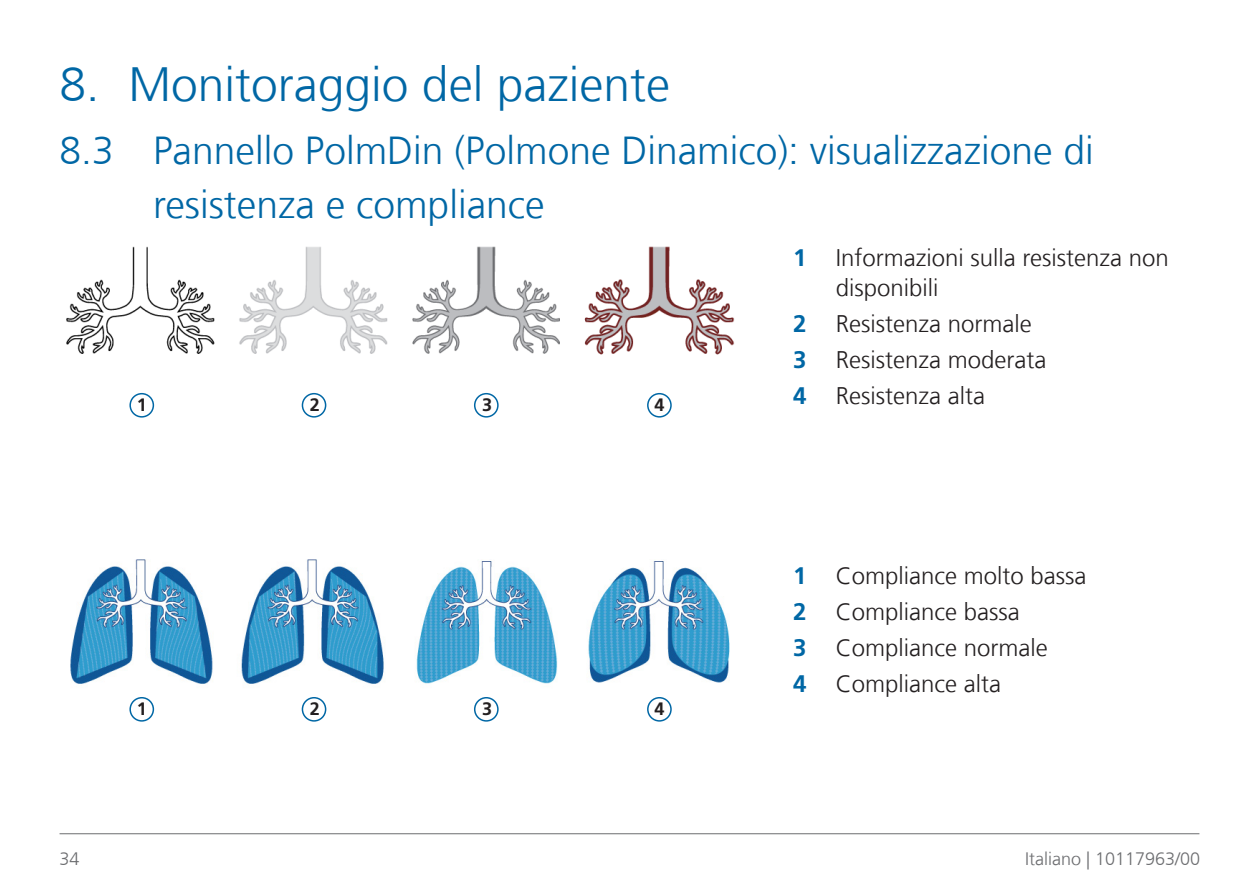
<style>
.page{position:relative;width:1259px;height:893px;background:#fff}
.page>*{position:absolute;margin:0;border:0;box-sizing:border-box;transform-origin:0 0}
.Headline_index{font:300 48px "Frutiger LT Com";color:#0067a5}
.HeadlineLv2{font:300 39px/54px "Frutiger LT Com";color:#0067a5}
.t1{font:300 24px/30px "Frutiger LT Com";color:#231f20}
.t2{font:300 18px "Frutiger LT Com";color:#6c6d70}
.CalloutBold{font:700 18px "Frutiger LT Com";color:#231f20}
.s1{font-family:"Frutiger LT Std";font-weight:700;color:#0067a5}
</style>
<div class="page">
<hr style="left:60px;top:833px;width:1139px;height:1px;background:#6c6d70">
<img style="left:66px;top:247px;width:669px;height:108px">
<img style="left:70px;top:559px;width:660px;height:139px">
<div style="left:129px;top:393px;width:25px;height:25px;border:2px solid #0067a5;border-radius:50%"></div>
<div style="left:302px;top:393px;width:24px;height:25px;border:2px solid #0067a5;border-radius:50%"></div>
<div style="left:474px;top:393px;width:24px;height:25px;border:2px solid #0067a5;border-radius:50%"></div>
<div style="left:647px;top:393px;width:25px;height:25px;border:2px solid #0067a5;border-radius:50%"></div>
<div style="left:129px;top:697px;width:25px;height:25px;border:2px solid #0067a5;border-radius:50%"></div>
<div style="left:302px;top:697px;width:24px;height:25px;border:2px solid #0067a5;border-radius:50%"></div>
<div style="left:474px;top:697px;width:24px;height:25px;border:2px solid #0067a5;border-radius:50%"></div>
<div style="left:647px;top:697px;width:25px;height:25px;border:2px solid #0067a5;border-radius:50%"></div>
<p class="Headline_index" style="left:60px;top:55px;width:612px">8. Monitoraggio del paziente</p>
<p class="HeadlineLv2" style="left:153px;top:123px;width:942px;text-indent:-94px">8.3 Pannello PolmDin (Polmone Dinamico): visualizzazione di resistenza e compliance</p>
<p class="t1" style="left:836px;top:242px;width:334px;text-indent:-43px"><span class="s1">1</span> Informazioni sulla resistenza non disponibili</p>
<p class="t1" style="left:793px;top:308px;width:240px"><span class="s1">2</span> Resistenza normale</p>
<p class="t1" style="left:793px;top:344px;width:255px"><span class="s1">3</span> Resistenza moderata</p>
<p class="t1" style="left:793px;top:380px;width:193px"><span class="s1">4</span> Resistenza alta</p>
<p class="CalloutBold" style="left:137px;top:394px;width:12px">1</p>
<p class="CalloutBold" style="left:310px;top:394px;width:12px">2</p>
<p class="CalloutBold" style="left:482px;top:394px;width:12px">3</p>
<p class="CalloutBold" style="left:654px;top:394px;width:12px">4</p>
<p class="CalloutBold" style="left:137px;top:698px;width:12px">1</p>
<p class="CalloutBold" style="left:310px;top:698px;width:12px">2</p>
<p class="CalloutBold" style="left:482px;top:698px;width:12px">3</p>
<p class="CalloutBold" style="left:654px;top:698px;width:12px">4</p>
<p class="t1" style="left:793px;top:560px;width:295px"><span class="s1">1</span> Compliance molto bassa</p>
<p class="t1" style="left:793px;top:596px;width:228px"><span class="s1">2</span> Compliance bassa</p>
<p class="t1" style="left:793px;top:632px;width:256px"><span class="s1">3</span> Compliance normale</p>
<p class="t1" style="left:793px;top:668px;width:209px"><span class="s1">4</span> Compliance alta</p>
<p class="t2" style="left:60px;top:848px;width:22px">34</p>
<p class="t2" style="left:1025px;top:847px;width:177px">Italiano | 10117963/00</p>
</div>
